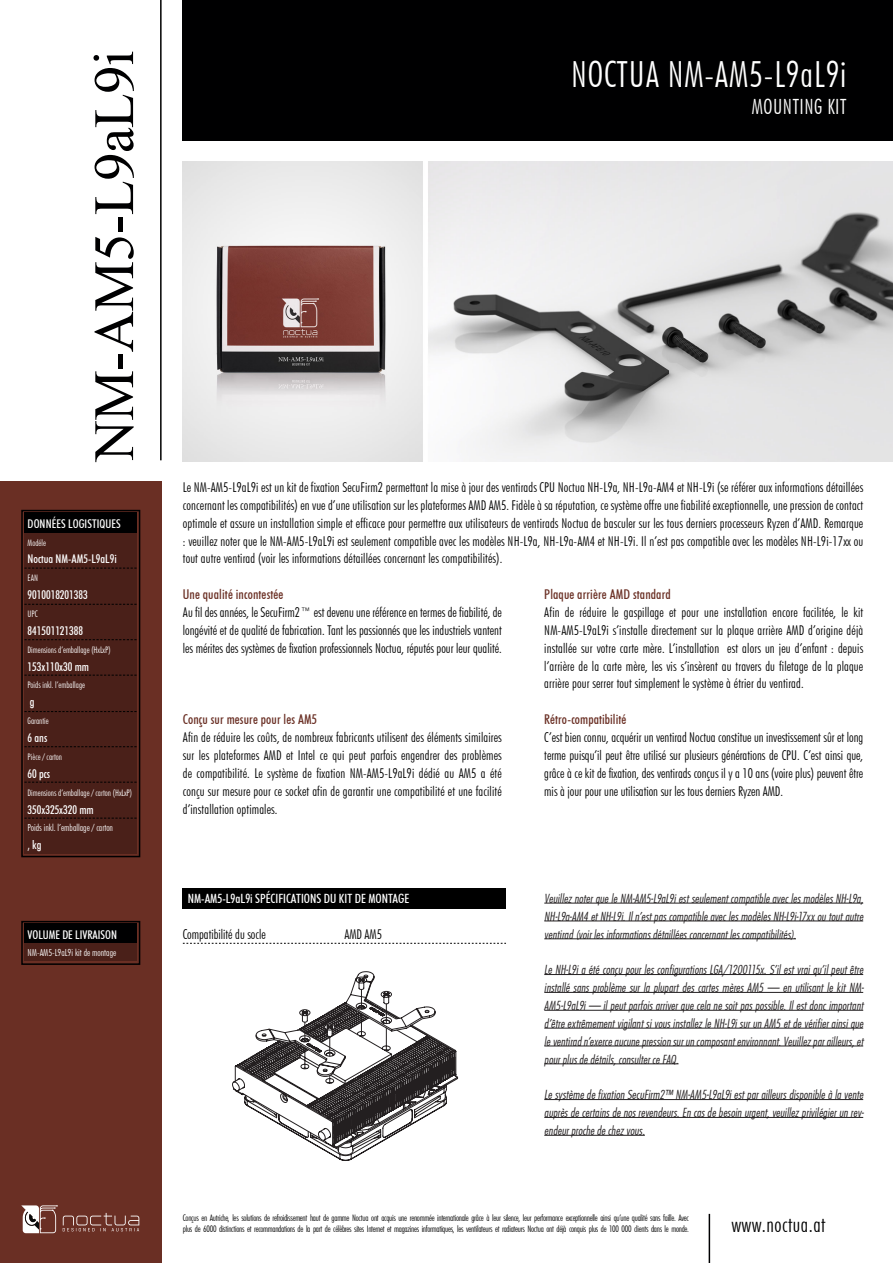
<style>
.page{position:relative;width:893px;height:1263px;background:#fff}
.page>*{position:absolute;margin:0;border:0;box-sizing:border-box;transform-origin:0 0}
.t1{font:57px "Times New Roman";letter-spacing:-.01em;color:#000001}
.t2{font:300 condensed 36px "Futura BT";letter-spacing:.025em;color:#fff}
.t3{font:300 condensed 21px "Futura BT";letter-spacing:.025em;color:#fff}
.t4{font:300 condensed 21px "Futura BT";letter-spacing:.025em;color:#000001}
.t5{font:300 condensed 13.5px/17.9px "Futura BT";letter-spacing:.01em;color:#000;text-align:justify}
.t6{font:500 condensed 13.5px "Futura BT";letter-spacing:.01em;color:#6a2f24}
.t7{font:500 condensed 12.75px "Futura BT";color:#fff}
.t8{font:12px/17.9px "Futura Lt Cn BT Italic";letter-spacing:.015em;color:#231f20;text-align:justify}
.t9{font:500 condensed 12px "Futura BT";color:#fff}
.t10{font:300 condensed 9.75px "Futura BT";color:#fff}
.t11{font:300 condensed 9px/10.8px "Futura BT";letter-spacing:-.03em;color:#000}
.t12{font:300 condensed 9px "Futura BT";color:#fff}
</style>
<div class="page">
<div style="left:0;top:482px;width:162px;height:781px;background:#6a2f24"></div>
<div style="left:24px;top:531px;width:113px;height:323px;background:#4a2019"></div>
<div style="left:24px;top:513px;width:113px;height:20px;background:#000001"></div>
<div style="left:21px;top:510px;width:119px;height:347px;border:2px solid #000001"></div>
<hr style="left:160px;top:0;width:2px;height:460px;background:#000001">
<div style="left:24px;top:942px;width:113px;height:19px;background:#4a2019"></div>
<div style="left:24px;top:924px;width:113px;height:19px;background:#000001"></div>
<div style="left:21px;top:921px;width:119px;height:44px;border:2px solid #000001"></div>
<svg style="left:24px;top:568px;width:113px;height:1px"></svg>
<svg style="left:24px;top:604px;width:113px;height:1px"></svg>
<svg style="left:24px;top:639px;width:113px;height:1px"></svg>
<svg style="left:24px;top:675px;width:113px;height:1px"></svg>
<svg style="left:24px;top:711px;width:113px;height:1px"></svg>
<svg style="left:24px;top:746px;width:113px;height:1px"></svg>
<svg style="left:24px;top:782px;width:113px;height:1px"></svg>
<svg style="left:24px;top:818px;width:113px;height:1px"></svg>
<hr style="left:709px;top:1214px;width:1px;height:49px;background:#000001">
<div style="left:183px;top:0;width:710px;height:140px;background:#000001"></div>
<img style="left:183px;top:161px;width:709px;height:300px">
<svg style="left:21px;top:1205px;width:118px;height:28px"></svg>
<svg style="left:183px;top:943px;width:323px;height:1px"></svg>
<div style="left:183px;top:888px;width:323px;height:20px;background:#000"></div>
<hr style="left:544px;top:903px;width:319px;height:1px;background:#231f20">
<hr style="left:544px;top:921px;width:319px;height:1px;background:#231f20">
<hr style="left:544px;top:938px;width:252px;height:1px;background:#231f20">
<hr style="left:544px;top:974px;width:319px;height:1px;background:#231f20">
<hr style="left:544px;top:992px;width:319px;height:1px;background:#231f20">
<hr style="left:544px;top:1010px;width:319px;height:1px;background:#231f20">
<hr style="left:544px;top:1028px;width:319px;height:1px;background:#231f20">
<hr style="left:544px;top:1046px;width:319px;height:1px;background:#231f20">
<hr style="left:544px;top:1063px;width:134px;height:1px;background:#231f20">
<hr style="left:544px;top:1099px;width:319px;height:1px;background:#231f20">
<hr style="left:544px;top:1117px;width:319px;height:1px;background:#231f20">
<hr style="left:544px;top:1135px;width:101px;height:1px;background:#231f20">
<svg style="left:232px;top:971px;width:226px;height:190px"></svg>
<p class="t1" style="left:74px;top:461px;width:413px;rotate:-90deg">NM-AM5-L9aL9i</p>
<p class="t9" style="left:28px;top:516px;width:95px">DONNÉES LOGISTIQUES</p>
<p class="t12" style="left:28px;top:537px;width:20px">Modéle</p>
<p class="t9" style="left:28px;top:552px;width:91px">Noctua NM-AM5-L9aL9i</p>
<p class="t12" style="left:28px;top:573px;width:12px">EAN</p>
<p class="t9" style="left:28px;top:588px;width:62px">9010018201383</p>
<p class="t12" style="left:28px;top:608px;width:12px">UPC</p>
<p class="t9" style="left:28px;top:623px;width:57px">841501121388</p>
<p class="t12" style="left:28px;top:644px;width:84px">Dimensions d’emballage (HxLxP)</p>
<p class="t9" style="left:28px;top:659px;width:63px">153x110x30 mm</p>
<p class="t12" style="left:28px;top:680px;width:59px">Poids inkl. l’emballage</p>
<p class="t9" style="left:30px;top:695px;width:6px">g</p>
<p class="t12" style="left:28px;top:715px;width:23px">Garantie</p>
<p class="t9" style="left:28px;top:730px;width:21px">6 ans</p>
<p class="t12" style="left:28px;top:751px;width:36px">Pièce / carton</p>
<p class="t9" style="left:28px;top:766px;width:24px">60 pcs</p>
<p class="t12" style="left:28px;top:787px;width:106px">Dimensions d’emballage / carton (HxLxP)</p>
<p class="t9" style="left:28px;top:802px;width:68px">350x325x320 mm</p>
<p class="t10" style="left:28px;top:822px;width:87px">Poids inkl. l’emballage / carton</p>
<p class="t9" style="left:28px;top:838px;width:15px">, kg</p>
<p class="t9" style="left:28px;top:927px;width:91px">VOLUME DE LIVRAISON</p>
<p class="t10" style="left:28px;top:947px;width:90px">NM-AM5-L9aL9i kit de montage</p>
<p class="t2" style="left:571px;top:52px;width:277px">NOCTUA NM-AM5-L9aL9i</p>
<p class="t3" style="left:752px;top:93px;width:96px">MOUNTING KIT</p>
<p class="t2" style="left:692px;top:54px;width:181px">NM-i115x-1200</p>
<p class="t3" style="left:721px;top:96px;width:152px">NOCTUA MOUNTING KIT</p>
<p class="t5" style="left:183px;top:478px;width:682px">Le NM-AM5-L9aL9i est un kit de fixation SecuFirm2 permettant la mise à jour des ventirads CPU Noctua NH-L9a, NH-L9a-AM4 et NH-L9i (se référer aux informations détaillées concernant les compatibilités) en vue d’une utilisation sur les plateformes AMD AM5. Fidèle à sa réputation, ce système offre une fiabilité exceptionnelle, une pression de contact optimale et assure un installation simple et efficace pour permettre aux utilisateurs de ventirads Noctua de basculer sur les tous derniers processeurs Ryzen d’AMD. Remarque : veuillez noter que le NM-AM5-L9aL9i est seulement compatible avec les modèles NH-L9a, NH-L9a-AM4 et NH-L9i. Il n’est pas compatible avec les modèles NH-L9i-17xx ou tout autre ventirad (voir les informations détaillées concernant les compatibilités).</p>
<p class="t6" style="left:183px;top:586px;width:102px">Une qualité incontestée</p>
<p class="t5" style="left:183px;top:603px;width:320px">Au fil des années, le SecuFirm2™ est devenu une référence en termes de fiabilité, de longévité et de qualité de fabrication. Tant les passionnés que les industriels vantent les mérites des systèmes de fixation professionnels Noctua, réputés pour leur qualité.</p>
<p class="t6" style="left:183px;top:711px;width:136px">Conçu sur mesure pour les AM5</p>
<p class="t5" style="left:183px;top:728px;width:320px">Afin de réduire les coûts, de nombreux fabricants utilisent des éléments similaires sur les plateformes AMD et Intel ce qui peut parfois engendrer des problèmes de compatibilité. Le système de fixation NM-AM5-L9aL9i dédié au AM5 a été conçu sur mesure pour ce socket afin de garantir une compatibilité et une facilité d’installation optimales.</p>
<p class="t7" style="left:188px;top:890px;width:223px">NM-AM5-L9aL9i SPÉCIFICATIONS DU KIT DE MONTAGE</p>
<p class="t5" style="left:183px;top:925px;width:84px">Compatibilité du socle</p>
<p class="t5" style="left:344px;top:925px;width:39px">AMD AM5</p>
<p class="t6" style="left:544px;top:586px;width:128px">Plaque arrière AMD standard</p>
<p class="t5" style="left:544px;top:603px;width:321px">Afin de réduire le gaspillage et pour une installation encore facilitée, le kit NM-AM5-L9aL9i s’installe directement sur la plaque arrière AMD d’origine déjà installée sur votre carte mère. L’installation est alors un jeu d’enfant : depuis l’arrière de la carte mère, les vis s’insèrent au travers du filetage de la plaque arrière pour serrer tout simplement le système à étrier du ventirad.</p>
<p class="t6" style="left:544px;top:711px;width:84px">Rétro-compatibilité</p>
<p class="t5" style="left:544px;top:728px;width:320px">C’est bien connu, acquérir un ventirad Noctua constitue un investissement sûr et long terme puisqu’il peut être utilisé sur plusieurs générations de CPU. C’est ainsi que, grâce à ce kit de fixation, des ventirads conçus il y a 10 ans (voire plus) peuvent être mis à jour pour une utilisation sur les tous derniers Ryzen AMD.</p>
<p class="t8" style="left:544px;top:889px;width:320px">Veuillez noter que le NM-AM5-L9aL9i est seulement compatible avec les modèles NH-L9a, NH-L9a-AM4 et NH-L9i. Il n’est pas compatible avec les modèles NH-L9i-17xx ou tout autre ventirad (voir les informations détaillées concernant les compatibilités).</p>
<p class="t8" style="left:544px;top:961px;width:321px">Le NH-L9i a été conçu pour les configurations LGA/1200115x. S’il est vrai qu’il peut être installé sans problème sur la plupart des cartes mères AM5 – en utilisant le kit NM-AM5-L9aL9i – il peut parfois arriver que cela ne soit pas possible. Il est donc important d’être extrêmement vigilant si vous installez le NH-L9i sur un AM5 et de vérifier ainsi que le ventirad n’exerce aucune pression sur un composant environnant. Veuillez par ailleurs, et pour plus de détails, consulter ce FAQ.</p>
<p class="t8" style="left:544px;top:1086px;width:321px">Le système de fixation SecuFirm2™ NM-AM5-L9aL9i est par ailleurs disponible à la vente auprès de certains de nos revendeurs. En cas de besoin urgent, veuillez privilégier un rev&shy;endeur proche de chez vous.</p>
<p class="t11" style="left:183px;top:1212px;width:508px">Conçus en Autriche, les solutions de refroidissement haut de gamme Noctua ont acquis une renommée internationale grâce à leur silence, leur performance exceptionnelle ainsi qu’une qualité sans faille. Avec plus de 6000 distinctions et recommandations de la part de célèbres sites Internet et magazines informatiques, les ventilateurs et radiateurs Noctua ont déjà conquis plus de 100 000 clients dans le monde.</p>
<p class="t4" style="left:731px;top:1212px;width:96px">www.noctua.at</p>
</div>
